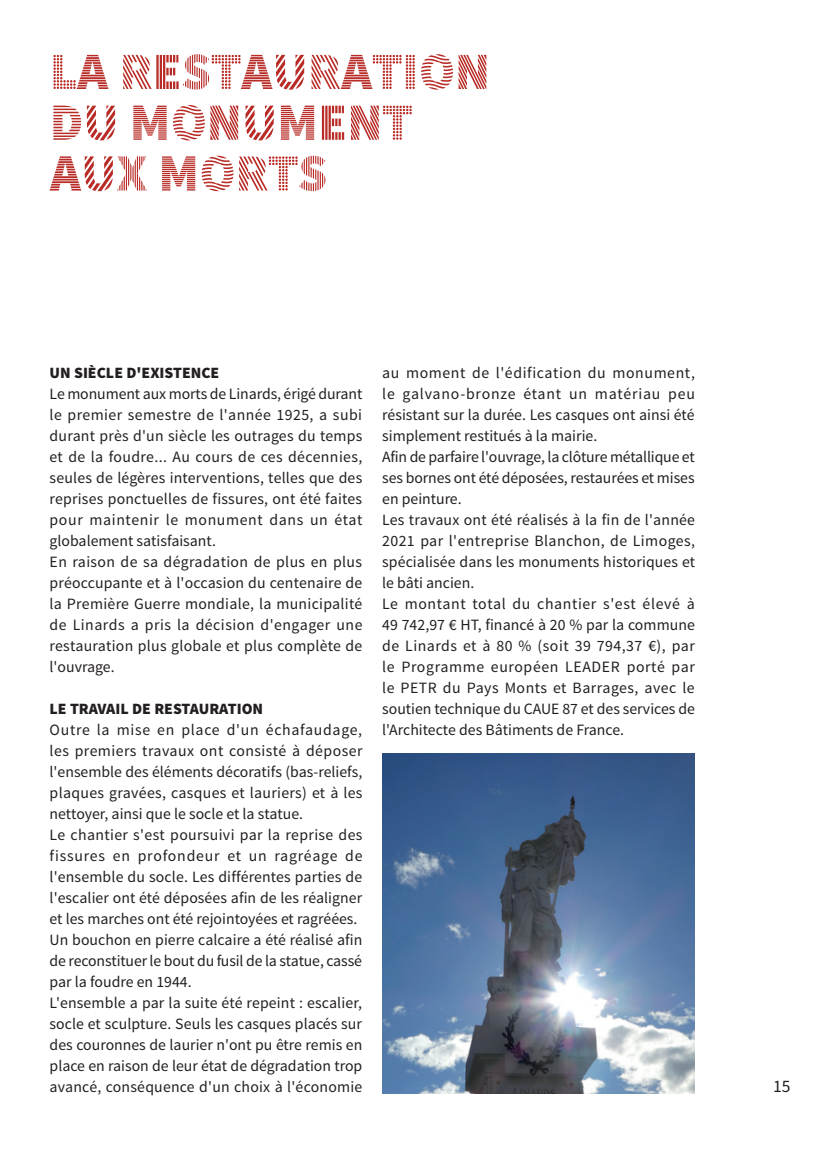
<style>
.page{position:relative;width:819px;height:1156px;background:#fff}
.page>*{position:absolute;margin:0;border:0;box-sizing:border-box;transform-origin:0 0}
.t1{font:52.5px/50.8px "Source Sans Pro DISPLAY";color:#b82b26}
.t2{font:17.5px "Source Sans Pro";color:#231f20}
.t3{font:15.75px/21px "Source Sans Pro";letter-spacing:.01em;color:#231f20}
.t4{font:900 15.75px "Source Sans Pro";color:#231f20}
</style>
<div class="page">
<img style="left:382px;top:753px;width:312px;height:341px">
<h1 class="t1" style="left:50px;top:48px;width:442px">LA RESTAURATION<br>DU MONUMENT<br>AUX MORTS</h1>
<p class="t4" style="left:50px;top:363px;width:120px">UN SIÈCLE D'EXISTENCE</p>
<p class="t3" style="left:50px;top:384px;width:314px">Le monument aux morts de Linards, érigé durant le premier semestre de l'année 1925, a subi durant près d'un siècle les outrages du temps et de la foudre... Au cours de ces décennies, seules de légères interventions, telles que des reprises ponctuelles de fissures, ont été faites pour maintenir le monument dans un état globalement satisfaisant.<br>En raison de sa dégradation de plus en plus préoccupante et à l'occasion du centenaire de la Première Guerre mondiale, la municipalité de Linards a pris la décision d'engager une restauration plus globale et plus complète de l'ouvrage.</p>
<p class="t4" style="left:50px;top:698px;width:115px">LETRAVAIL DE RESTAURATION</p>
<p class="t3" style="left:50px;top:719px;width:314px">Outre la mise en place d'un échafaudage, les premiers travaux ont consisté à déposer l'ensemble des éléments décoratifs (bas-reliefs, plaques gravées, casques et lauriers) et à les nettoyer, ainsi que le socle et la statue.<br>Le chantier s'est poursuivi par la reprise des fissures en profondeur et un ragréage de l'ensemble du socle. Les différentes parties de l'escalier ont été déposées afin de les réaligner et les marches ont été rejointoyées et ragréées.<br>Un bouchon en pierre calcaire a été réalisé afin de reconstituer le bout du fusil de la statue, cassé par la foudre en 1944.<br>L'ensemble a par la suite été repeint : escalier, socle et sculpture. Seuls les casques placés sur des couronnes de laurier n'ont pu être remis en place en raison de leur état de dégradation trop avancé, conséquence d'un choix à l'économie</p>
<p class="t3" style="left:382px;top:362px;width:314px">au moment de l'édification du monument, le galvano-bronze étant un matériau peu résistant sur la durée. Les casques ont ainsi été simplement restitués à la mairie.<br>Afin de parfaire l'ouvrage, la clôture métallique et ses bornes ont été déposées, restaurées et mises en peinture.<br>Les travaux ont été réalisés à la fin de l'année 2021 par l'entreprise Blanchon, de Limoges, spécialisée dans les monuments historiques et le bâti ancien.<br>Le montant total du chantier s'est élevé à 49 742,97 € HT, financé à 20 % par la commune de Linards et à 80 % (soit 39 794,37 €), par le Programme européen LEADER porté par le PETR du Pays Monts et Barrages, avec le soutien technique du CAUE 87 et des services de l'Architecte des Bâtiments de France.</p>
<p class="t2" style="left:773px;top:1075px;width:19px">15</p>
</div>
